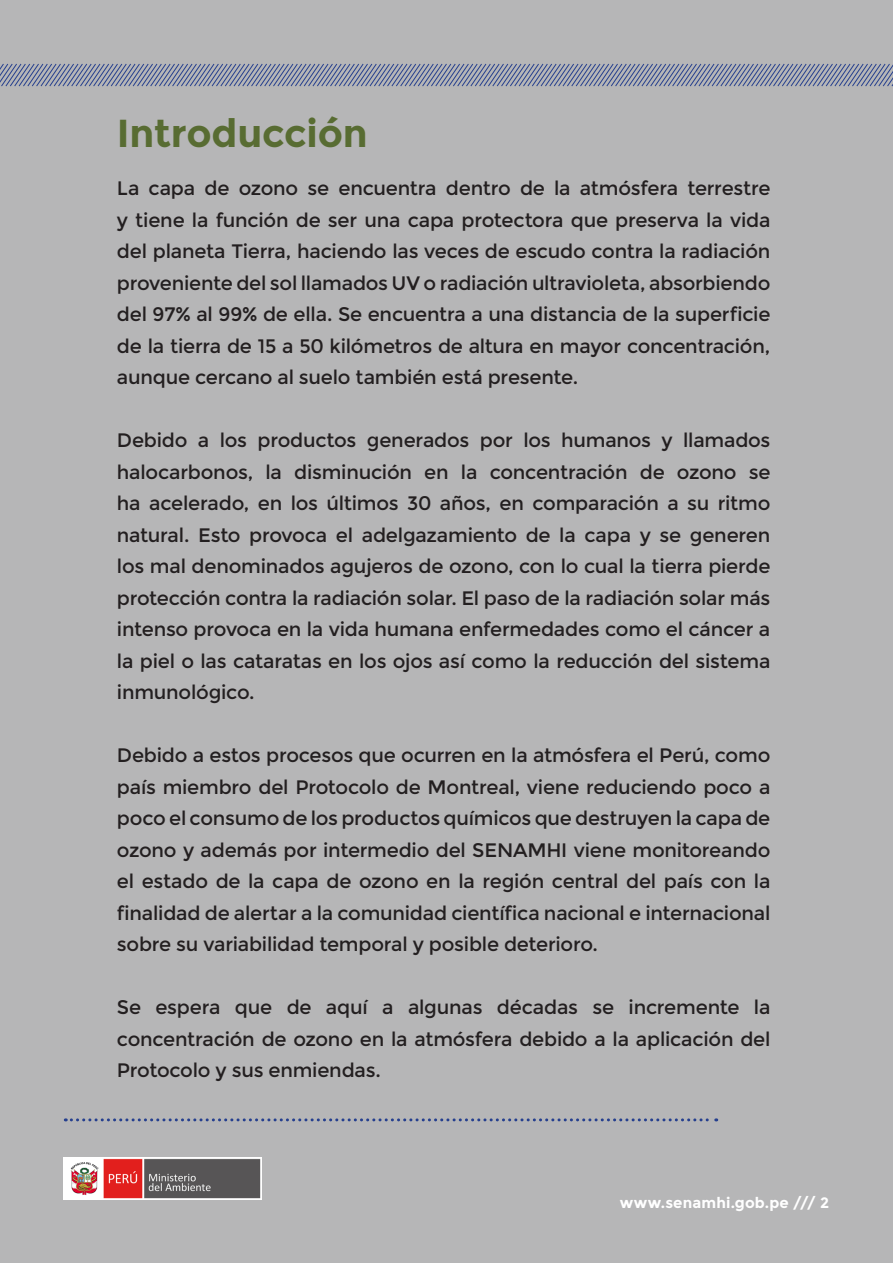
<style>
.page{position:relative;width:893px;height:1263px;background:#b6b6b7}
.page>*{position:absolute;margin:0;border:0;box-sizing:border-box;transform-origin:0 0}
.t1{font:700 39px "Montserrat";letter-spacing:-.005em;color:#586c32}
.t2{font:19.5px/31.5px "Montserrat";letter-spacing:-.01em;color:#231f20;text-align:justify}
.t3{font:700 15px "Montserrat";letter-spacing:.01em;color:#fff}
</style>
<div class="page">
<svg style="left:65px;top:1118px;width:652px;height:3px"></svg>
<svg style="left:0;top:63px;width:893px;height:24px"></svg>
<p class="t1" style="left:117px;top:110px;width:252px">Introducción</p>
<p class="t2" style="left:117px;top:173px;width:655px">La capa de ozono se encuentra dentro de la atmósfera terrestre y tiene la función de ser una capa protectora que preserva la vida del planeta Tierra, haciendo las veces de escudo contra la radiación proveniente del sol llamados UV o radiación ultravioleta, absorbiendo del 97% al 99% de ella. Se encuentra a una distancia de la superficie de la tierra de 15 a 50 kilómetros de altura en mayor concentración, aunque cercano al suelo también está presente.</p>
<p class="t2" style="left:117px;top:425px;width:655px">Debido a los productos generados por los humanos y llamados halocarbonos, la disminución en la concentración de ozono se ha acelerado, en los últimos 30 años, en comparación a su ritmo natural. Esto provoca el adelgazamiento de la capa y se generen los mal denominados agujeros de ozono, con lo cual la tierra pierde protección contra la radiación solar. El paso de la radiación solar más intenso provoca en la vida humana enfermedades como el cáncer a la piel o las cataratas en los ojos así como la reducción del sistema inmunológico.</p>
<p class="t2" style="left:117px;top:740px;width:655px">Debido a estos procesos que ocurren en la atmósfera el Perú, como país miembro del Protocolo de Montreal, viene reduciendo poco a poco el consumo de los productos químicos que destruyen la capa de ozono y además por intermedio del SENAMHI viene monitoreando el estado de la capa de ozono en la región central del país con la finalidad de alertar a la comunidad científica nacional e internacional sobre su variabilidad temporal y posible deterioro.</p>
<p class="t2" style="left:117px;top:992px;width:655px">Se espera que de aquí a algunas décadas se incremente la concentración de ozono en la atmósfera debido a la aplicación del Protocolo y sus enmiendas.</p>
<p class="t3" style="left:620px;top:1194px;width:211px">www.senamhi.gob.pe /// 2</p>
</div>
